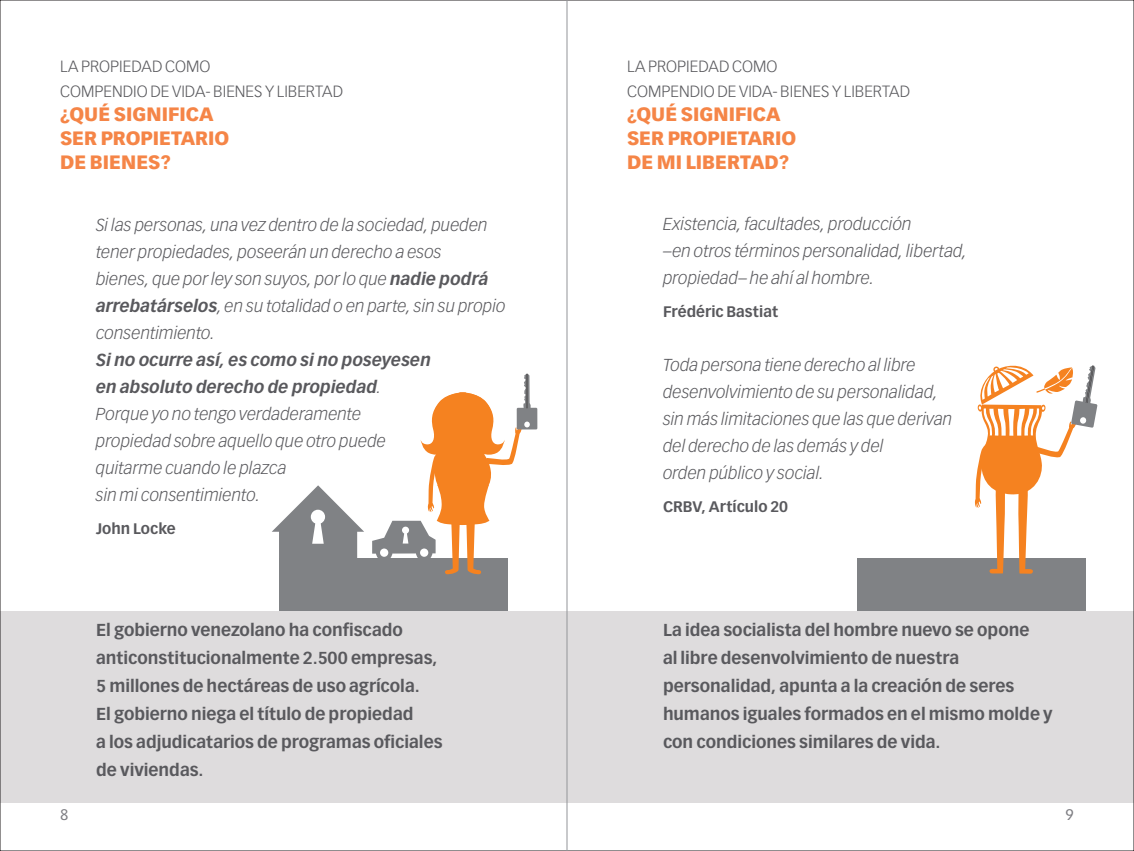
<style>
.page{position:relative;width:1134px;height:851px;background:#fff}
.page>*{position:absolute;margin:0;border:0;box-sizing:border-box;transform-origin:0 0}
.t1{font:900 19px/24px "Vectora LT Std";color:#f58547}
.t2{font:italic 300 17px/27px "Vectora LT Std";color:#59595d}
.t3{font:700 17px/28px "Vectora LT Std";color:#59595d}
.t4{font:300 16px/24px "Vectora LT Std";color:#59595d}
.t5{font:700 15px "Vectora LT Std";letter-spacing:.005em;color:#59595d}
.t6{font:15px "Vectora LT Std";color:#7c7c81}
.s1{font-weight:700}
</style>
<div class="page">
<div style="left:0;top:610px;width:567px;height:192px;background:#dedcdd"></div>
<div style="left:567px;top:610px;width:567px;height:192px;background:#dedcdd"></div>
<div style="left:279px;top:558px;width:229px;height:52px;background:#808285"></div>
<svg style="left:272px;top:485px;width:92px;height:73px"></svg>
<svg style="left:372px;top:374px;width:165px;height:200px"></svg>
<hr style="left:527px;top:374px;width:1px;height:34px;background:#231f20">
<hr style="left:526px;top:374px;width:1px;height:34px;background:#231f20">
<div style="left:857px;top:558px;width:229px;height:52px;background:#808285"></div>
<svg style="left:974px;top:365px;width:123px;height:208px"></svg>
<hr style="left:567px;top:0;width:1px;height:850px;background:#939598">
<p class="t4" style="left:60px;top:55px;width:285px">LA PROPIEDAD COMO<br>COMPENDIO DE VIDA- BIENES Y LIBERTAD</p>
<p class="t1" style="left:60px;top:101px;width:171px">¿QUÉ SIGNIFICA<br>SER PROPIETARIO<br>DE BIENES?</p>
<p class="t2" style="left:96px;top:211px;width:411px">Si las personas, una vez dentro de la sociedad, pueden tener propiedades, poseerán un derecho a esos<br>bienes, que por ley son suyos, por lo que <span class="s1">nadie podrá arrebatárselos</span>, en su totalidad o en parte, sin su propio consentimiento.</p>
<p class="t2" style="left:96px;top:346px;width:337px"><span class="s1">Si no ocurre así, es como si no poseyesen en absoluto derecho de propiedad</span>.<br>Porque yo no tengo verdaderamente propiedad sobre aquello que otro puede quitarme cuando le plazca<br>sin mi consentimiento.</p>
<p class="t5" style="left:96px;top:519px;width:81px">John Locke</p>
<p class="t4" style="left:627px;top:55px;width:285px">LA PROPIEDAD COMO<br>COMPENDIO DE VIDA- BIENES Y LIBERTAD</p>
<p class="t1" style="left:627px;top:101px;width:171px">¿QUÉ SIGNIFICA<br>SER PROPIETARIO<br>DE MI LIBERTAD?</p>
<p class="t2" style="left:663px;top:210px;width:306px">Existencia, facultades, producción<br>–en otros términos personalidad, libertad, propiedad– he ahí al hombre.</p>
<p class="t5" style="left:663px;top:303px;width:117px">Frédéric Bastiat</p>
<p class="t2" style="left:663px;top:351px;width:291px">Toda persona tiene derecho al libre desenvolvimiento de su personalidad, sin más limitaciones que las que derivan del derecho de las demás y del<br>orden público y social.</p>
<p class="t5" style="left:663px;top:498px;width:126px">CRBV, Artículo 20</p>
<p class="t3" style="left:96px;top:616px;width:348px">El gobierno venezolano ha confiscado anticonstitucionalmente 2.500 empresas, 5 millones de hectáreas de uso agrícola.<br>El gobierno niega el título de propiedad<br>a los adjudicatarios de programas oficiales de viviendas.</p>
<p class="t3" style="left:663px;top:616px;width:391px">La idea socialista del hombre nuevo se opone<br>al libre desenvolvimiento de nuestra personalidad, apunta a la creación de seres humanos iguales formados en el mismo molde y con condiciones similares de vida.</p>
<p class="t6" style="left:60px;top:806px;width:10px">8</p>
<p class="t6" style="left:1066px;top:806px;width:10px">9</p>
</div>
